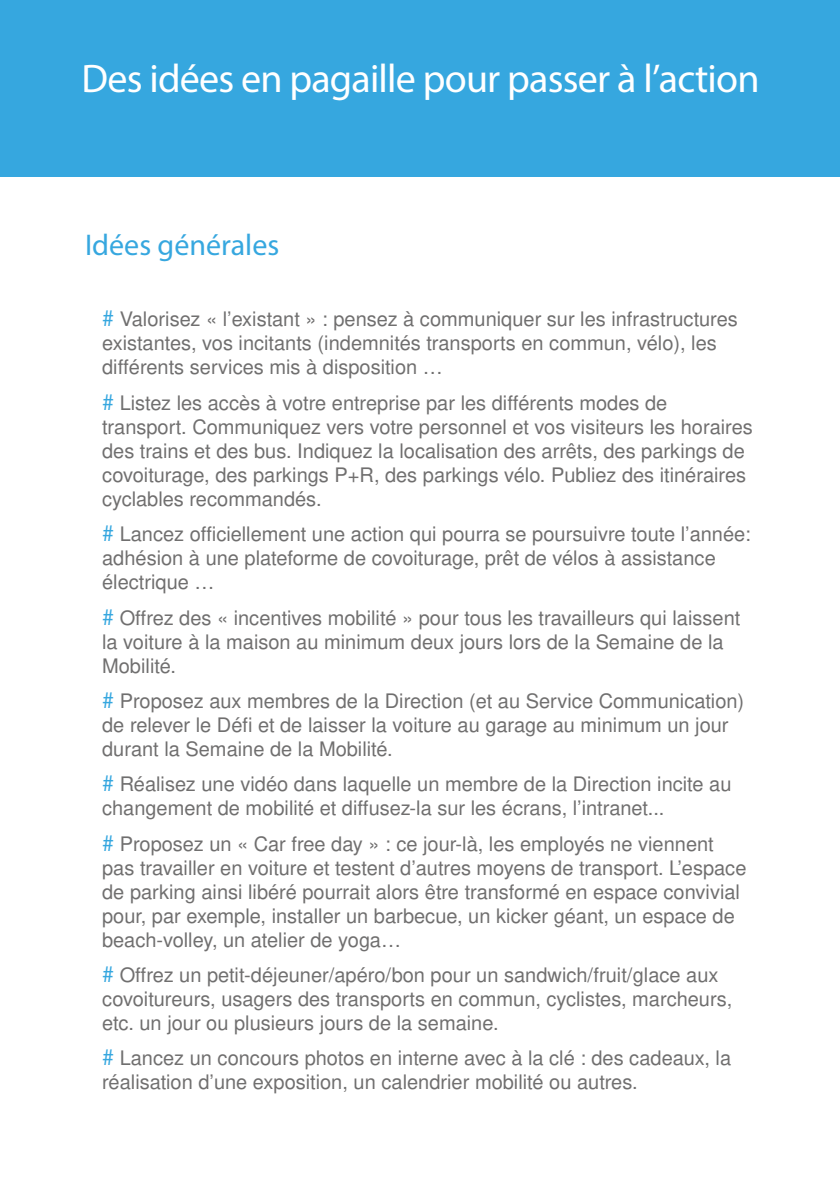
<style>
.page{position:relative;width:840px;height:1191px;background:#fff}
.page>*{position:absolute;margin:0;border:0;box-sizing:border-box;transform-origin:0 0}
.t1{font:40px "Myriad Pro";letter-spacing:-.02em;color:#fff}
.t2{font:30px "Myriad Pro";color:#36a7df}
.t3{font:20px/24px "Nimbus San L";color:#706f6f}
.s1{font-family:"Myriad Pro";font-size:24px;color:#36a7df}
</style>
<div class="page">
<div style="left:0;top:0;width:839px;height:177px;background:#36a7df"></div>
<h1 class="t1" style="left:81px;top:54px;width:679px">Des idées en pagaille pour passer à l’action</h1>
<h2 class="t2" style="left:85px;top:226px;width:195px">Idées générales</h2>
<p class="t3" style="left:102px;top:307px;width:636px"><span class="s1">#</span> Valorisez « l’existant » : pensez à communiquer sur les infrastructures existantes, vos incitants (indemnités transports en commun, vélo), les différents services mis à disposition …</p>
<p class="t3" style="left:102px;top:390px;width:651px"><span class="s1">#</span> Listez les accès à votre entreprise par les différents modes de transport. Communiquez vers votre personnel et vos visiteurs les horaires des trains et des bus. Indiquez la localisation des arrêts, des parkings de covoiturage, des parkings P+R, des parkings vélo. Publiez des itinéraires cyclables recommandés.</p>
<p class="t3" style="left:102px;top:521px;width:649px"><span class="s1">#</span> Lancez officiellement une action qui pourra se poursuivre toute l’année: adhésion à une plateforme de covoiturage, prêt de vélos à assistance électrique …</p>
<p class="t3" style="left:102px;top:605px;width:639px"><span class="s1">#</span> Offrez des « incentives mobilité » pour tous les travailleurs qui laissent la voiture à la maison au minimum deux jours lors de la Semaine de la<br>Mobilité.</p>
<p class="t3" style="left:102px;top:688px;width:643px"><span class="s1">#</span> Proposez aux membres de la Direction (et au Service Communication) de relever le Défi et de laisser la voiture au garage au minimum un jour durant la Semaine de la Mobilité.</p>
<p class="t3" style="left:102px;top:771px;width:630px"><span class="s1">#</span> Réalisez une vidéo dans laquelle un membre de la Direction incite au changement de mobilité et diffusez-la sur les écrans, l’intranet...</p>
<p class="t3" style="left:102px;top:831px;width:645px"><span class="s1">#</span> Proposez un « Car free day » : ce jour-là, les employés ne viennent pas travailler en voiture et testent d’autres moyens de transport. L’espace de parking ainsi libéré pourrait alors être transformé en espace convivial pour, par exemple, installer un barbecue, un kicker géant, un espace de beach-volley, un atelier de yoga…</p>
<p class="t3" style="left:102px;top:962px;width:631px"><span class="s1">#</span> Offrez un petit-déjeuner/apéro/bon pour un sandwich/fruit/glace aux covoitureurs, usagers des transports en commun, cyclistes, marcheurs, etc. un jour ou plusieurs jours de la semaine.</p>
<p class="t3" style="left:102px;top:1045px;width:630px"><span class="s1">#</span> Lancez un concours photos en interne avec à la clé : des cadeaux, la réalisation d’une exposition, un calendrier mobilité ou autres.</p>
</div>
